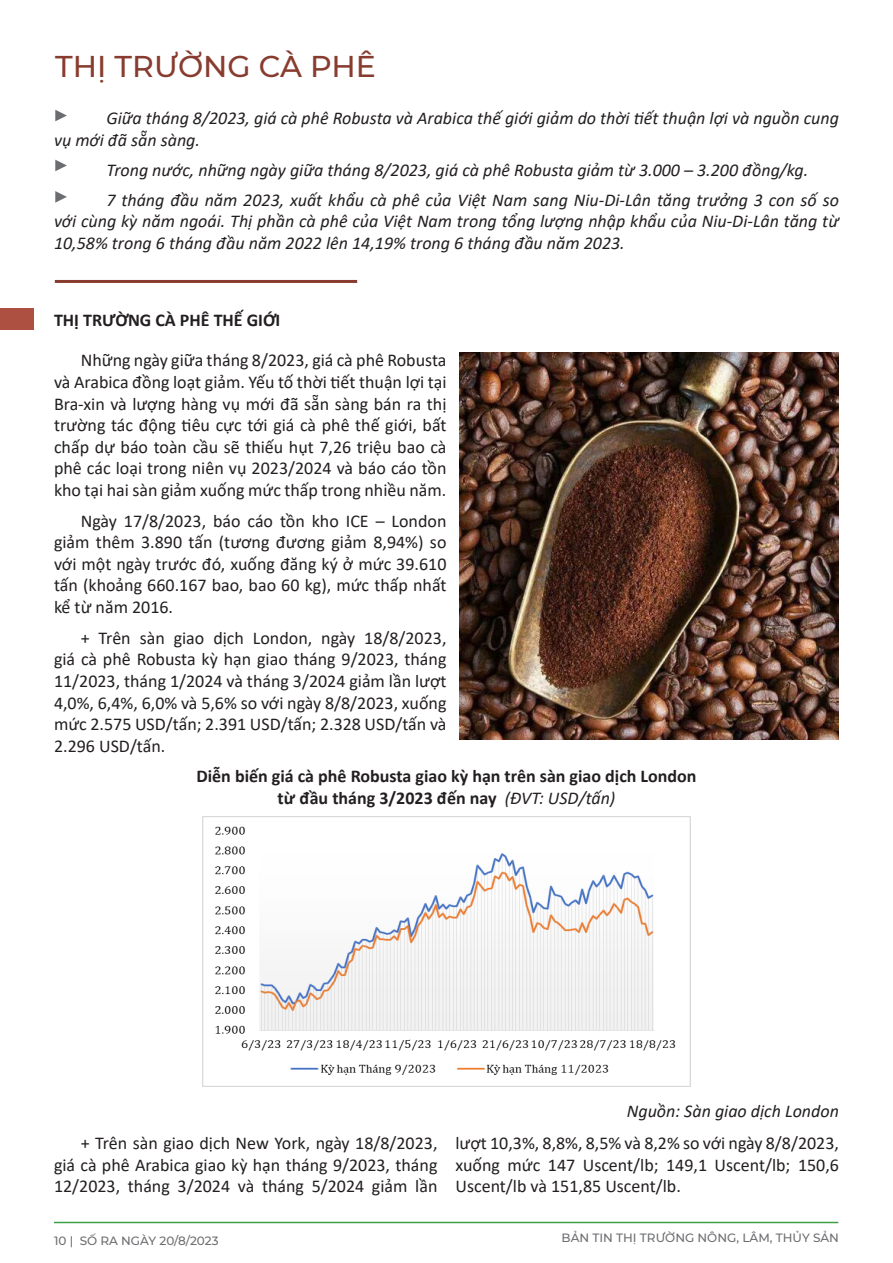
<style>
.page{position:relative;width:893px;height:1263px;background:#fff}
.page>*{position:absolute;margin:0;border:0;box-sizing:border-box;transform-origin:0 0}
.t1{font:500 30px "Montserrat";color:#883c2f}
.Default{font:18px/21.6px "Calibri";color:#231f20;text-align:justify}
.t2{font:italic 18px/21.6px "Calibri";color:#231f20}
.Default-2{font:700 18px/21.6px "Calibri";color:#231f20;text-align:center}
.t3{font:500 12px "Montserrat";color:#6c6d70}
.s1{font-weight:400;font-style:italic}
</style>
<div class="page">
<hr style="left:54px;top:1222px;width:784px;height:1px;background:#3da046">
<div style="left:0;top:308px;width:34px;height:22px;background:#ad5042"></div>
<svg style="left:55px;top:110px;width:12px;height:11px"></svg>
<svg style="left:55px;top:160px;width:12px;height:11px"></svg>
<svg style="left:55px;top:191px;width:12px;height:12px"></svg>
<hr style="left:55px;top:280px;width:302px;height:3px;background:#883c2f">
<img style="left:202px;top:816px;width:489px;height:270px">
<img style="left:459px;top:353px;width:380px;height:387px">
<p class="t1" style="left:55px;top:46px;width:322px">THỊ TRƯỜNG CÀ PHÊ</p>
<p class="t2" style="left:54px;top:107px;width:786px;text-indent:52px">Giữa tháng 8/2023, giá cà phê Robusta và Arabica thế giới giảm do thời tiết thuận lợi và nguồn cung vụ mới đã sẵn sàng.</p>
<p class="t2" style="left:106px;top:158px;width:703px">Trong nước, những ngày giữa tháng 8/2023, giá cà phê Robusta giảm từ 3.000 – 3.200 đồng/kg.</p>
<p class="t2" style="left:54px;top:188px;width:786px;text-align:justify;text-indent:52px">7 tháng đầu năm 2023, xuất khẩu cà phê của Việt Nam sang Niu-Di-Lân tăng trưởng 3 con số so với cùng kỳ năm ngoái. Thị phần cà phê của Việt Nam trong tổng lượng nhập khẩu của Niu-Di-Lân tăng từ 10,58% trong 6 tháng đầu năm 2022 lên 14,19% trong 6 tháng đầu năm 2023.</p>
<p class="Default-2" style="left:54px;top:309px;width:228px">THỊ TRƯỜNG CÀ PHÊ THẾ GIỚI</p>
<p class="Default" style="left:54px;top:349px;width:394px;text-indent:27px">Những ngày giữa tháng 8/2023, giá cà phê Robusta và Arabica đồng loạt giảm. Yếu tố thời tiết thuận lợi tại Bra-xin và lượng hàng vụ mới đã sẵn sàng bán ra thị trường tác động tiêu cực tới giá cà phê thế giới, bất chấp dự báo toàn cầu sẽ thiếu hụt 7,26 triệu bao cà phê các loại trong niên vụ 2023/2024 và báo cáo tồn kho tại hai sàn giảm xuống mức thấp trong nhiều năm.</p>
<p class="Default" style="left:54px;top:509px;width:394px;text-indent:27px">Ngày 17/8/2023, báo cáo tồn kho ICE – London giảm thêm 3.890 tấn (tương đương giảm 8,94%) so với một ngày trước đó, xuống đăng ký ở mức 39.610 tấn (khoảng 660.167 bao, bao 60 kg), mức thấp nhất kể từ năm 2016.</p>
<p class="Default" style="left:54px;top:626px;width:394px;text-indent:27px">+ Trên sàn giao dịch London, ngày 18/8/2023, giá cà phê Robusta kỳ hạn giao tháng 9/2023, tháng 11/2023, tháng 1/2024 và tháng 3/2024 giảm lần lượt 4,0%, 6,4%, 6,0% và 5,6% so với ngày 8/8/2023, xuống mức 2.575 USD/tấn; 2.391 USD/tấn; 2.328 USD/tấn và 2.296 USD/tấn.</p>
<p class="Default-2" style="left:196px;top:765px;width:502px">Diễn biến giá cà phê Robusta giao kỳ hạn trên sàn giao dịch London từ đầu tháng 3/2023 đến nay <span class="s1">(ĐVT: USD/tấn)</span></p>
<p class="t2" style="left:627px;top:1099px;width:214px">Nguồn: Sàn giao dịch London</p>
<p class="Default" style="left:54px;top:1132px;width:385px;text-indent:27px">+ Trên sàn giao dịch New York, ngày 18/8/2023, giá cà phê Arabica giao kỳ hạn tháng 9/2023, tháng 12/2023, tháng 3/2024 và tháng 5/2024 giảm lần</p>
<p class="Default" style="left:455px;top:1132px;width:385px">lượt 10,3%, 8,8%, 8,5% và 8,2% so với ngày 8/8/2023, xuống mức 147 Uscent/lb; 149,1 Uscent/lb; 150,6<br>Uscent/lb và 151,85 Uscent/lb.</p>
<p class="t3" style="left:54px;top:1232px;width:166px">10 | SỐ RA NGÀY 20/8/2023</p>
<p class="t3" style="left:562px;top:1230px;width:279px">BẢN TIN THỊ TRƯỜNG NÔNG, LÂM, THỦY SẢN</p>
</div>
